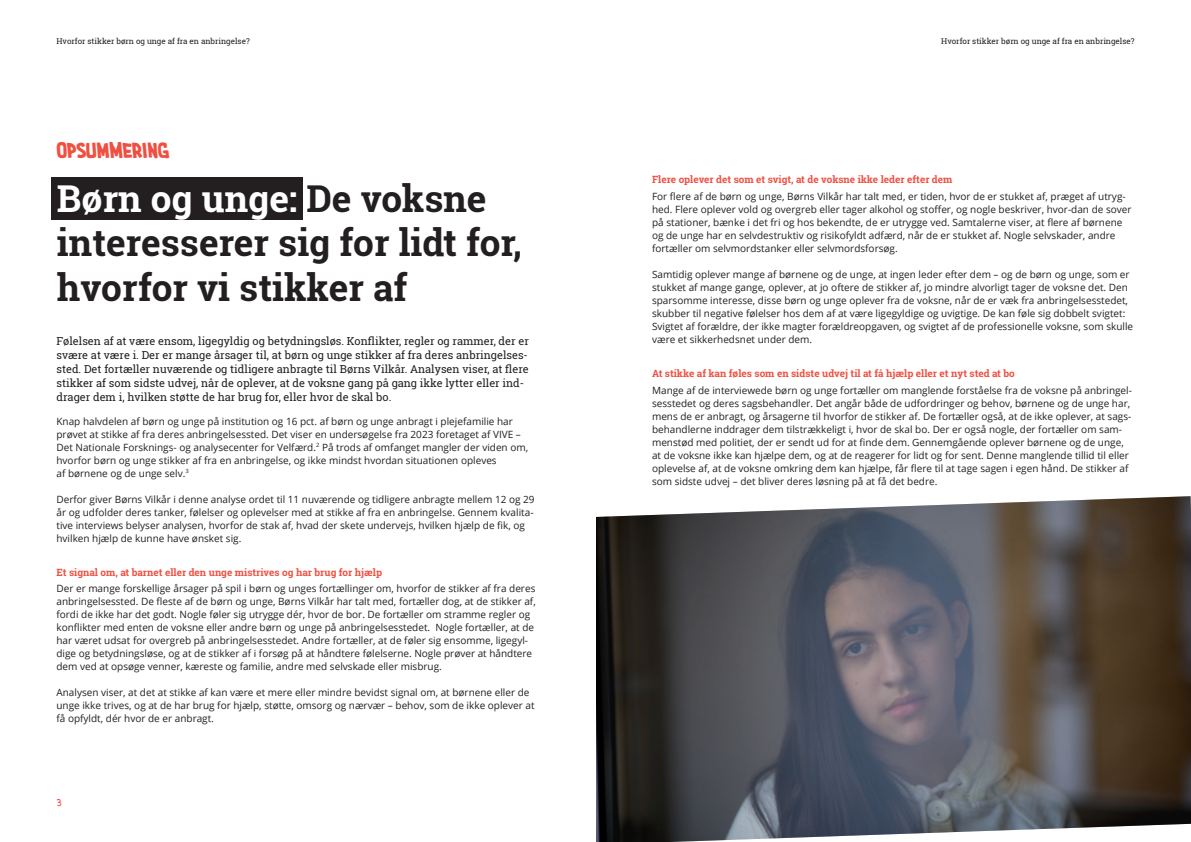
<style>
.page{position:relative;width:1191px;height:842px;background:#fff}
.page>*{position:absolute;margin:0;border:0;box-sizing:border-box;transform-origin:0 0}
.Overskrift_1__RS{font:700 37px/44.4px "Roboto Slab";color:#231f20}
.Afsnitsformat_1__IF{font:700 18px "Imaginary Friend BB";color:#f05041}
.t1{font:12px "Imaginary Friend BB";color:#ef4d44}
.t2{font:11px/14px "Roboto Slab";color:#231f20}
.t3{font:10px/13px "Open Sans";color:#231f20}
.Overskrift_2__brødtekst{font:700 10px "Roboto Slab";color:#f05041}
.t4{font:8px "Roboto Slab";color:#231f20}
.s1{color:#fff}
</style>
<div class="page">
<svg style="left:596px;top:496px;width:595px;height:346px;background:#575456"></svg>
<div style="left:52px;top:177px;width:251px;height:43px;background:#231f20"></div>
<p class="t4" style="left:56px;top:36px;width:195px">Hvorfor stikker børn og unge af fra en anbringelse?</p>
<p class="Afsnitsformat_1__IF" style="left:56px;top:137px;width:114px">OPSUMMERING</p>
<p class="Overskrift_1__RS" style="left:57px;top:176px;width:466px"><span class="s1">Børn og unge:</span> De voksne interesserer sig for lidt for, hvorfor vi stikker af</p>
<p class="t2" style="left:56px;top:333px;width:474px">Følelsen af at være ensom, ligegyldig og betydningsløs. Konflikter, regler og rammer, der er svære at være i. Der er mange årsager til, at børn og unge stikker af fra deres anbringelses&shy;sted. Det fortæller nuværende og tidligere anbragte til Børns Vilkår. Analysen viser, at flere stikker af som sidste udvej, når de oplever, at de voksne gang på gang ikke lytter eller ind&shy;drager dem i, hvilken støtte de har brug for, eller hvor de skal bo.</p>
<p class="t3" style="left:56px;top:414px;width:473px">Knap halvdelen af børn og unge på institution og 16 pct. af børn og unge anbragt i plejefamilie har prøvet at stikke af fra deres anbringelsessted. Det viser en undersøgelse fra 2023 foretaget af VIVE – Det Nationale Forsknings- og analysecenter for Velfærd.<sup>2</sup> På trods af omfanget mangler der viden om, hvorfor børn og unge stikker af fra en anbringelse, og ikke mindst hvordan situationen opleves<br>af børnene og de unge selv.<sup>3</sup></p>
<p class="t3" style="left:56px;top:492px;width:479px">Derfor giver Børns Vilkår i denne analyse ordet til 11 nuværende og tidligere anbragte mellem 12 og 29 år og udfolder deres tanker, følelser og oplevelser med at stikke af fra en anbringelse. Gennem kvalita&shy;tive interviews belyser analysen, hvorfor de stak af, hvad der skete undervejs, hvilken hjælp de fik, og hvilken hjælp de kunne have ønsket sig.</p>
<p class="Overskrift_2__brødtekst" style="left:56px;top:565px;width:327px">Et signal om, at barnet eller den unge mistrives og har brug for hjælp</p>
<p class="t3" style="left:56px;top:582px;width:481px">Der er mange forskellige årsager på spil i børn og unges fortællinger om, hvorfor de stikker af fra deres anbringelsessted. De fleste af de børn og unge, Børns Vilkår har talt med, fortæller dog, at de stikker af, fordi de ikke har det godt. Nogle føler sig utrygge dér, hvor de bor. De fortæller om stramme regler og konflikter med enten de voksne eller andre børn og unge på anbringelsesstedet. Nogle fortæller, at de har været udsat for overgreb på anbringelsesstedet. Andre fortæller, at de føler sig ensomme, ligegyl&shy;dige og betydningsløse, og at de stikker af i forsøg på at håndtere følelserne. Nogle prøver at håndtere dem ved at opsøge venner, kæreste og familie, andre med selvskade eller misbrug.</p>
<p class="t3" style="left:56px;top:686px;width:479px">Analysen viser, at det at stikke af kan være et mere eller mindre bevidst signal om, at børnene eller de unge ikke trives, og at de har brug for hjælp, støtte, omsorg og nærvær – behov, som de ikke oplever at få opfyldt, dér hvor de er anbragt.</p>
<p class="t1" style="left:57px;top:794px;width:6px">3</p>
<p class="t4" style="left:941px;top:36px;width:195px">Hvorfor stikker børn og unge af fra en anbringelse?</p>
<p class="Overskrift_2__brødtekst" style="left:652px;top:173px;width:302px">Flere oplever det som et svigt, at de voksne ikke leder efter dem</p>
<p class="t3" style="left:652px;top:190px;width:481px">For flere af de børn og unge, Børns Vilkår har talt med, er tiden, hvor de er stukket af, præget af utryg&shy;hed. Flere oplever vold og overgreb eller tager alkohol og stoffer, og nogle beskriver, hvor-dan de sover på stationer, bænke i det fri og hos bekendte, de er utrygge ved. Samtalerne viser, at flere af børnene og de unge har en selvdestruktiv og risikofyldt adfærd, når de er stukket af. Nogle selvskader, andre fortæller om selvmordstanker eller selvmordsforsøg.</p>
<p class="t3" style="left:652px;top:268px;width:482px">Samtidig oplever mange af børnene og de unge, at ingen leder efter dem – og de børn og unge, som er stukket af mange gange, oplever, at jo oftere de stikker af, jo mindre alvorligt tager de voksne det. Den sparsomme interesse, disse børn og unge oplever fra de voksne, når de er væk fra anbringelsesstedet, skubber til negative følelser hos dem af at være ligegyldige og uvigtige. De kan føle sig dobbelt svigtet:<br>Svigtet af forældre, der ikke magter forældreopgaven, og svigtet af de professionelle voksne, som skulle være et sikkerhedsnet under dem.</p>
<p class="Overskrift_2__brødtekst" style="left:652px;top:366px;width:364px">At stikke af kan føles som en sidste udvej til at få hjælp eller et nyt sted at bo</p>
<p class="t3" style="left:652px;top:383px;width:481px">Mange af de interviewede børn og unge fortæller om manglende forståelse fra de voksne på anbringel&shy;sesstedet og deres sagsbehandler. Det angår både de udfordringer og behov, børnene og de unge har, mens de er anbragt, og årsagerne til hvorfor de stikker af. De fortæller også, at de ikke oplever, at sags&shy;behandlerne inddrager dem tilstrækkeligt i, hvor de skal bo. Der er også nogle, der fortæller om sam&shy;menstød med politiet, der er sendt ud for at finde dem. Gennemgående oplever børnene og de unge, at de voksne ikke kan hjælpe dem, og at de reagerer for lidt og for sent. Denne manglende tillid til eller oplevelse af, at de voksne omkring dem kan hjælpe, får flere til at tage sagen i egen hånd. De stikker af som sidste udvej – det bliver deres løsning på at få det bedre.</p>
</div>
